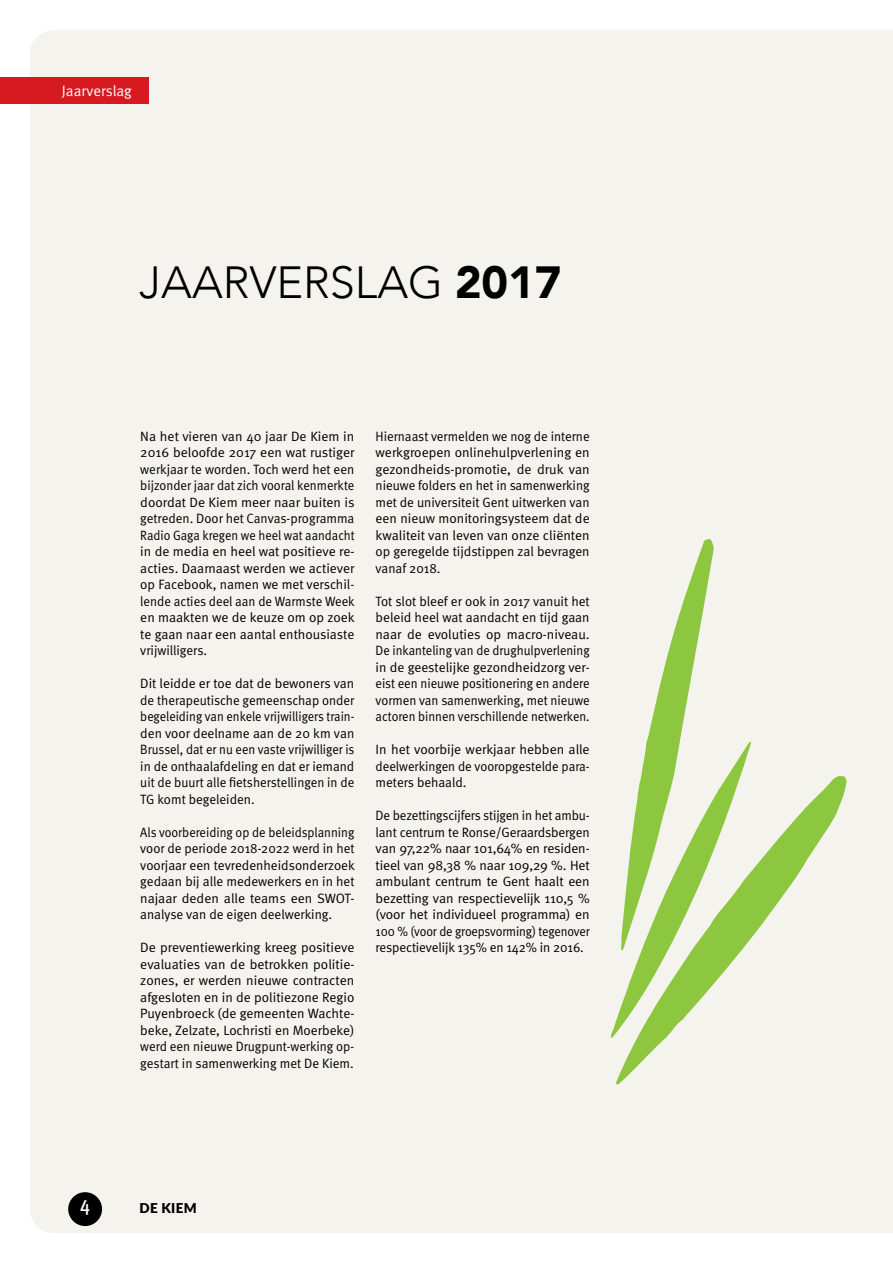
<style>
.page{position:relative;width:893px;height:1263px;background:#fff}
.page>*{position:absolute;margin:0;border:0;box-sizing:border-box;transform-origin:0 0}
.t1{font:300 45px "Avenir";color:#000}
.t2{font:500 21px "Meta Cond";color:#fff}
.t3{font:15px "Meta Normal";color:#fff}
.t4{font:13.5px/16.5px "Meta Normal";color:#000;text-align:justify}
.t5{font:13.5px/16.5px "Meta Normal";color:#000;text-align:justify;scale:.96 1}
.t6{font:13.5px/16.5px "Meta Normal";color:#000;text-align:justify;scale:.93 1}
.t7{font:900 13.5px "Lato";letter-spacing:.02em;color:#000}
.s1{font-weight:900}
</style>
<div class="page">
<div style="left:30px;top:30px;width:863px;height:1203px;background:#f4f3ed"></div>
<div style="left:68px;top:1192px;width:34px;height:34px;background:#000;border-radius:50%"></div>
<div style="left:0;top:78px;width:148px;height:26px;background:#d71920"></div>
<svg style="left:611px;top:537px;width:140px;height:501px;background:#e1eacd"></svg>
<svg style="left:615px;top:776px;width:232px;height:308px;background:#d5e5b9"></svg>
<p class="t3" style="left:62px;top:82px;width:71px">Jaarverslag</p>
<h1 class="t1" style="left:140px;top:256px;width:423px">JAARVERSLAG <span class="s1">2017</span></h1>
<p class="t4" style="left:140px;top:428px;width:216px">Na het vieren van 40 jaar De Kiem in 2016 beloofde 2017 een wat rustiger werkjaar te worden. Toch werd het een bijzonder jaar dat zich vooral kenmerkte doordat De Kiem meer naar buiten is getreden. Door het Canvas-programma Radio Gaga kregen we heel wat aandacht in de media en heel wat positieve re&shy;acties. Daarnaast werden we actiever op Facebook, namen we met verschil&shy;lende acties deel aan de Warmste Week en maakten we de keuze om op zoek te gaan naar een aantal enthousiaste vrijwilligers.</p>
<p class="t4" style="left:140px;top:675px;width:216px">Dit leidde er toe dat de bewoners van de therapeutische gemeenschap onder begeleiding van enkele vrijwilligers train&shy;den voor deelname aan de 20 km van Brussel, dat er nu een vaste vrijwilliger is in de onthaalafdeling en dat er iemand uit de buurt alle fietsherstellingen in de TG komt begeleiden.</p>
<p class="t6" style="left:140px;top:824px;width:232px">Als voorbereiding op de beleidsplanning voor de periode 2018-2022 werd in het voorjaar een tevredenheidsonderzoek gedaan bij alle medewerkers en in het najaar deden alle teams een SWOT&shy;analyse van de eigen deelwerking.</p>
<p class="t4" style="left:140px;top:939px;width:216px">De preventiewerking kreeg positieve evaluaties van de betrokken politie&shy;zones, er werden nieuwe contracten afgesloten en in de politiezone Regio Puyenbroeck (de gemeenten Wachte&shy;beke, Zelzate, Lochristi en Moerbeke) werd een nieuwe Drugpunt-werking op&shy;gestart in samenwerking met De Kiem.</p>
<p class="t5" style="left:376px;top:428px;width:224px">Hiernaast vermelden we nog de interne werkgroepen onlinehulpverlening en gezondheids-promotie, de druk van nieuwe folders en het in samenwerking met de universiteit Gent uitwerken van een nieuw monitoringsysteem dat de kwaliteit van leven van onze cliënten op geregelde tijdstippen zal bevragen vanaf 2018.</p>
<p class="t4" style="left:376px;top:593px;width:216px">Tot slot bleef er ook in 2017 vanuit het beleid heel wat aandacht en tijd gaan naar de evoluties op macro-niveau.<br>De inkanteling van de drughulpverlening in de geestelijke gezondheidzorg ver&shy;eist een nieuwe positionering en andere vormen van samenwerking, met nieuwe actoren binnen verschillende netwerken.</p>
<p class="t4" style="left:376px;top:741px;width:216px">In het voorbije werkjaar hebben alle deelwerkingen de vooropgestelde para&shy;meters behaald.</p>
<p class="t5" style="left:376px;top:807px;width:225px">De bezettingscijfers stijgen in het ambu&shy;lant centrum te Ronse/Geraardsbergen van 97,22% naar 101,64% en residen&shy;tieel van 98,38 % naar 109,29 %. Het ambulant centrum te Gent haalt een bezetting van respectievelijk 110,5 % (voor het individueel programma) en 100 % (voor de groepsvorming) tegenover respectievelijk 135% en 142% in 2016.</p>
<h2 class="t2" style="left:80px;top:1192px;width:11px">4</h2>
<p class="t7" style="left:140px;top:1198px;width:59px">DE KIEM</p>
</div>
